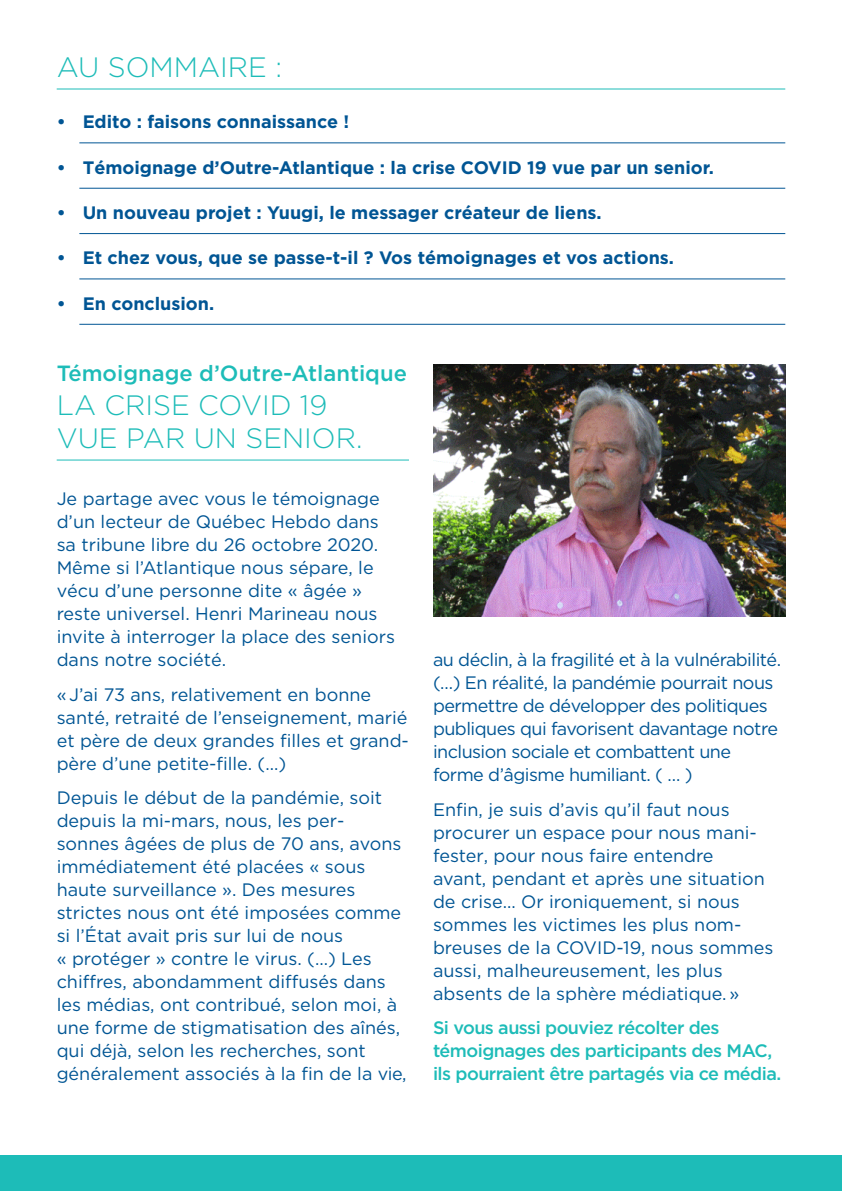
<style>
.page{position:relative;width:842px;height:1191px;background:#fff}
.page>*{position:absolute;margin:0;border:0;box-sizing:border-box;transform-origin:0 0}
.t1{font:300 28px/33.6px "Gotham";color:#1dbcb8}
.t2{font:500 22px "Gotham";color:#1dbcb8}
.t3{font:18px/23px "Gotham";color:#005594}
.t4{font:700 18px "Gotham";color:#005594}
.t5{font:18px/23px "Gotham";letter-spacing:-.03em;color:#005594}
.t6{font:500 18px/23px "Gotham";letter-spacing:-.03em;color:#1dbcb8}
</style>
<div class="page">
<hr style="left:57px;top:88px;width:728px;height:1px;background:#1dbcb8">
<hr style="left:79px;top:142px;width:706px;height:1px;background:#005594">
<hr style="left:79px;top:188px;width:706px;height:1px;background:#005594">
<hr style="left:79px;top:233px;width:706px;height:1px;background:#005594">
<hr style="left:79px;top:278px;width:706px;height:1px;background:#005594">
<hr style="left:79px;top:324px;width:706px;height:1px;background:#005594">
<hr style="left:57px;top:459px;width:352px;height:1px;background:#1dbcb8">
<div style="left:0;top:1155px;width:842px;height:36px;background:#1dbcb8"></div>
<img style="left:433px;top:365px;width:352px;height:251px">
<h1 class="t1" style="left:57px;top:50px;width:227px">AU SOMMAIRE :</h1>
<p class="t4" style="left:57px;top:111px;width:294px">• Edito : faisons connaissance !</p>
<p class="t4" style="left:57px;top:157px;width:659px">• Témoignage d’Outre-Atlantique : la crise COVID 19 vue par un senior.</p>
<p class="t4" style="left:57px;top:202px;width:546px">• Un nouveau projet : Yuugi, le messager créateur de liens.</p>
<p class="t4" style="left:57px;top:247px;width:619px">• Et chez vous, que se passe-t-il ? Vos témoignages et vos actions.</p>
<p class="t4" style="left:57px;top:293px;width:159px">• En conclusion.</p>
<p class="t2" style="left:57px;top:359px;width:352px">Témoignage d’Outre-Atlantique</p>
<h1 class="t1" style="left:57px;top:387px;width:307px">LA CRISE COVID 19<br>VUE PAR UN SENIOR.</h1>
<p class="t3" style="left:57px;top:487px;width:340px">Je partage avec vous le témoignage d’un lecteur de Québec Hebdo dans sa tribune libre du 26 octobre 2020.<br>Même si l’Atlantique nous sépare, le vécu d’une personne dite « âgée » reste universel. Henri Marineau nous invite à interroger la place des seniors dans notre société.</p>
<p class="t3" style="left:57px;top:682px;width:354px">«J’ai 73 ans, relativement en bonne santé, retraité de l’enseignement, marié et père de deux grandes filles et grand&shy;père d’une petite-fille. (…)</p>
<p class="t3" style="left:57px;top:786px;width:351px">Depuis le début de la pandémie, soit depuis la mi-mars, nous, les per&shy;sonnes âgées de plus de 70 ans, avons immédiatement été placées « sous haute surveillance ». Des mesures strictes nous ont été imposées comme si l’État avait pris sur lui de nous<br>« protéger » contre le virus. (…) Les chiffres, abondamment diffusés dans les médias, ont contribué, selon moi, à une forme de stigmatisation des aînés, qui déjà, selon les recherches, sont généralement associés à la fin de la vie,</p>
<p class="t5" style="left:433px;top:648px;width:350px">au déclin, à la fragilité et à la vulnérabilité. (…) En réalité, la pandémie pourrait nous permettre de développer des politiques publiques qui favorisent davantage notre inclusion sociale et combattent une forme d’âgisme humiliant. ( … )</p>
<p class="t3" style="left:433px;top:797px;width:342px">Enfin, je suis d’avis qu’il faut nous procurer un espace pour nous mani&shy;fester, pour nous faire entendre<br>avant, pendant et après une situation de crise… Or ironiquement, si nous sommes les victimes les plus nom&shy;breuses de la COVID-19, nous sommes aussi, malheureusement, les plus absents de la sphère médiatique. »</p>
<p class="t6" style="left:433px;top:1016px;width:350px">Si vous aussi pouviez récolter des témoignages des participants des MAC, ils pourraient être partagés via ce média.</p>
</div>
